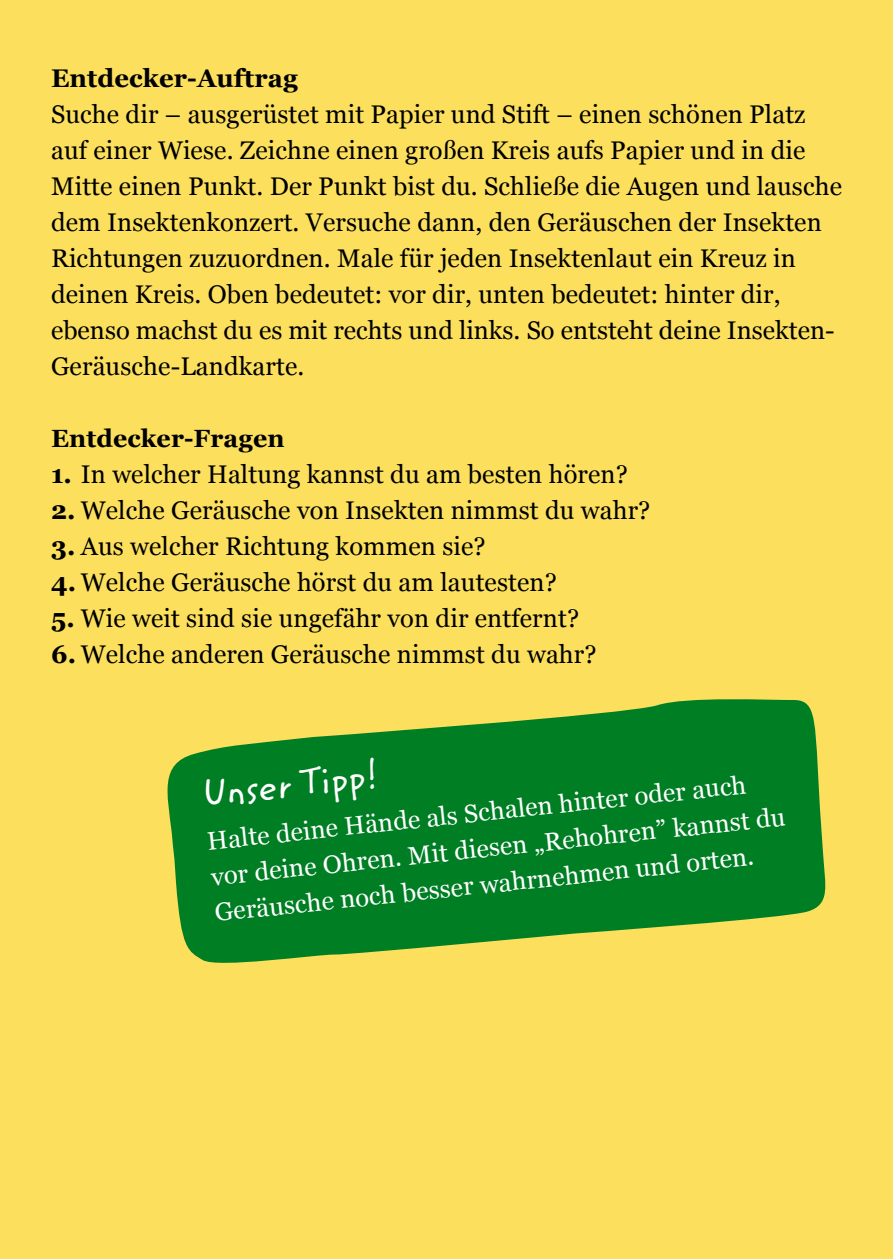
<style>
.page{position:relative;width:893px;height:1259px;background:#fbdf5d}
.page>*{position:absolute;margin:0;border:0;box-sizing:border-box;transform-origin:0 0}
.t1{font:39px "Zemke Hand ITC Std";color:#fff}
.t2{font:25.5px/36px "Georgia";letter-spacing:.005em;color:#000}
.t3{font:25.5px/36px "Georgia";color:#fff}
.t4{font:700 25.5px "Georgia";letter-spacing:.005em;color:#000}
.t5{font:700 24.9px "Georgia";letter-spacing:.005em;color:#000}
.s1{font-weight:700}
</style>
<div class="page">
<svg style="left:167px;top:699px;width:659px;height:264px;fill:#007e24"></svg>
<p class="t4" style="left:51px;top:59px;width:248px">Entdecker-Auftrag</p>
<p class="t2" style="left:51px;top:95px;width:792px">Suche dir – ausgerüstet mit Papier und Stift – einen schönen Platz auf einer Wiese. Zeichne einen großen Kreis aufs Papier und in die Mitte einen Punkt. Der Punkt bist du. Schließe die Augen und lausche dem Insektenkonzert. Versuche dann, den Geräuschen der Insekten Richtungen zuzuordnen. Male für jeden Insektenlaut ein Kreuz in deinen Kreis. Oben bedeutet: vor dir, unten bedeutet: hinter dir, ebenso machst du es mit rechts und links. So entsteht deine Insekten-Geräusche-Landkarte.</p>
<p class="t5" style="left:51px;top:420px;width:235px">Entdecker-Fragen</p>
<p class="t2" style="left:51px;top:455px;width:578px"><span class="s1">1.</span> In welcher Haltung kannst du am besten hören?</p>
<p class="t2" style="left:51px;top:491px;width:601px"><span class="s1">2.</span> Welche Geräusche von Insekten nimmst du wahr?</p>
<p class="t2" style="left:51px;top:527px;width:436px"><span class="s1">3.</span> Aus welcher Richtung kommen sie?</p>
<p class="t2" style="left:51px;top:563px;width:507px"><span class="s1">4.</span> Welche Geräusche hörst du am lautesten?</p>
<p class="t2" style="left:51px;top:599px;width:530px"><span class="s1">5.</span> Wie weit sind sie ungefähr von dir entfernt?</p>
<p class="t2" style="left:51px;top:635px;width:547px"><span class="s1">6.</span> Welche anderen Geräusche nimmst du wahr?</p>
<h1 class="t1" style="left:199px;top:765px;width:179px;rotate:-6deg">Unser Tipp!</h1>
<p class="t3" style="left:205px;top:822px;width:579px;rotate:-6deg">Halte deine Hände als Schalen hinter oder auch vor deine Ohren. Mit diesen „Rehohren” kannst du<br>Geräusche noch besser wahrnehmen und orten.</p>
</div>
